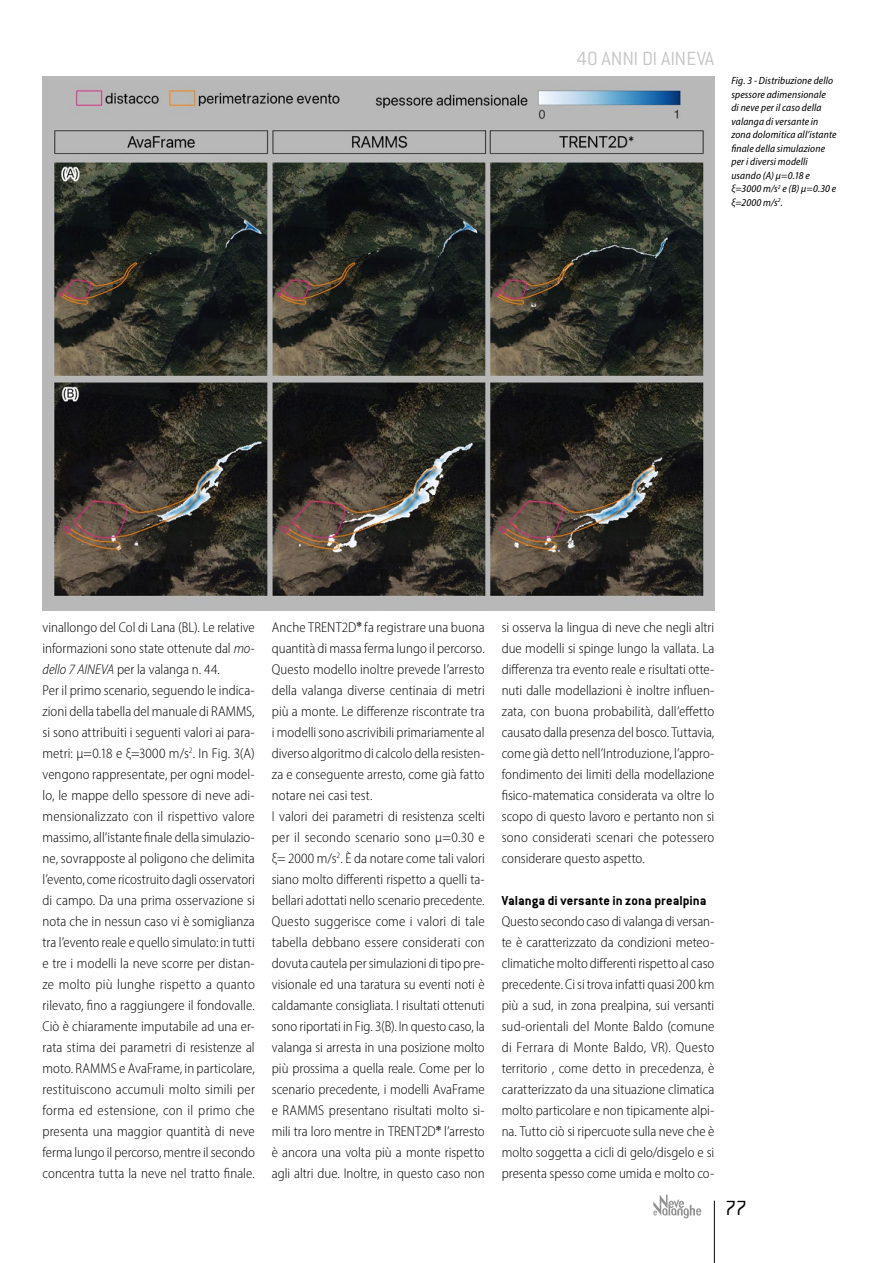
<style>
.page{position:relative;width:893px;height:1263px;background:#fff}
.page>*{position:absolute;margin:0;border:0;box-sizing:border-box;transform-origin:0 0}
.t1{font:300 22.5px "Conduit ITC";color:#000}
.t2{font:300 21px "Conduit ITC";letter-spacing:-.005em;color:#c6c6c6}
.t3{font:300 semi-condensed 14.25px/21px "Myriad Pro";letter-spacing:.005em;color:#000}
.t4{font:700 14.25px "Conduit ITC";letter-spacing:.005em;color:#000}
.t5{font:italic semi-condensed 10.5px/13.5px "Myriad Pro";letter-spacing:.015em;color:#000}
.s1{font-style:italic}
</style>
<div class="page">
<hr style="left:714px;top:1201px;width:1px;height:62px;background:#000">
<svg style="left:653px;top:1194px;width:48px;height:24px"></svg>
<img style="left:42px;top:77px;width:672px;height:533px">
<h2 class="t2" style="left:576px;top:47px;width:139px">40 ANNI DI AINEVA</h2>
<p class="t5" style="left:731px;top:74px;width:107px">Fig. 3 - Distribuzione dello spessore adimensionale<br>di neve per il caso della valanga di versante in zona dolomitica all’istante finale della simulazione per i diversi modelli usando (A) μ=0.18 e ξ=3000 m/s<sup>2</sup> e (B) μ=0.30 e ξ=2000 m/s<sup>2</sup>.</p>
<p class="t3" style="left:43px;top:616px;width:214px">vinallongo del Col di Lana (BL). Le relative informazioni sono state ottenute dal <span class="s1">mo&shy;dello 7 AINEVA</span> per la valanga n. 44.<br>Per il primo scenario, seguendo le indica&shy;zioni della tabella del manuale di RAMMS, si sono attribuiti i seguenti valori ai para&shy;metri: μ=0.18 e ξ=3000 m/s<sup>2</sup>. In Fig. 3(A) vengono rappresentate, per ogni model&shy;lo, le mappe dello spessore di neve adi&shy;mensionalizzato con il rispettivo valore massimo, all’istante finale della simulazio&shy;ne, sovrapposte al poligono che delimita l’evento, come ricostruito dagli osservatori di campo. Da una prima osservazione si nota che in nessun caso vi è somiglianza tra l’evento reale e quello simulato: in tutti e tre i modelli la neve scorre per distan&shy;ze molto più lunghe rispetto a quanto rilevato, fino a raggiungere il fondovalle.<br>Ciò è chiaramente imputabile ad una er&shy;rata stima dei parametri di resistenze al moto. RAMMS e AvaFrame, in particolare, restituiscono accumuli molto simili per forma ed estensione, con il primo che presenta una maggior quantità di neve ferma lungo il percorso, mentre il secondo concentra tutta la neve nel tratto finale.</p>
<p class="t3" style="left:272px;top:616px;width:214px">Anche TRENT2D<sup>❄</sup> fa registrare una buona quantità di massa ferma lungo il percorso.<br>Questo modello inoltre prevede l’arresto della valanga diverse centinaia di metri più a monte. Le differenze riscontrate tra i modelli sono ascrivibili primariamente al diverso algoritmo di calcolo della resisten&shy;za e conseguente arresto, come già fatto notare nei casi test.<br>I valori dei parametri di resistenza scelti per il secondo scenario sono μ=0.30 e ξ= 2000 m/s<sup>2</sup>. È da notare come tali valori siano molto differenti rispetto a quelli ta&shy;bellari adottati nello scenario precedente.<br>Questo suggerisce come i valori di tale tabella debbano essere considerati con dovuta cautela per simulazioni di tipo pre&shy;visionale ed una taratura su eventi noti è caldamante consigliata. I risultati ottenuti sono riportati in Fig. 3(B). In questo caso, la valanga si arresta in una posizione molto più prossima a quella reale. Come per lo scenario precedente, i modelli AvaFrame e RAMMS presentano risultati molto si&shy;mili tra loro mentre in TRENT2D<sup>❄</sup> l’arresto è ancora una volta più a monte rispetto agli altri due. Inoltre, in questo caso non</p>
<p class="t3" style="left:502px;top:616px;width:214px;text-align:justify">si osserva la lingua di neve che negli altri due modelli si spinge lungo la vallata. La differenza tra evento reale e risultati otte&shy;nuti dalle modellazioni è inoltre influen&shy;zata, con buona probabilità, dall’effetto causato dalla presenza del bosco. Tuttavia, come già detto nell’Introduzione, l’appro&shy;fondimento dei limiti della modellazione fisico-matematica considerata va oltre lo scopo di questo lavoro e pertanto non si sono considerati scenari che potessero considerare questo aspetto.</p>
<p class="t4" style="left:502px;top:892px;width:206px">Valanga di versante in zona prealpina</p>
<p class="t3" style="left:502px;top:910px;width:214px;text-align:justify">Questo secondo caso di valanga di versan&shy;te è caratterizzato da condizioni meteo&shy;climatiche molto differenti rispetto al caso precedente. Ci si trova infatti quasi 200 km più a sud, in zona prealpina, sui versanti sud-orientali del Monte Baldo (comune di Ferrara di Monte Baldo, VR). Questo territorio , come detto in precedenza, è caratterizzato da una situazione climatica molto particolare e non tipicamente alpi&shy;na. Tutto ciò si ripercuote sulla neve che è molto soggetta a cicli di gelo/disgelo e si presenta spesso come umida e molto co-</p>
<h1 class="t1" style="left:725px;top:1195px;width:24px">77</h1>
</div>
